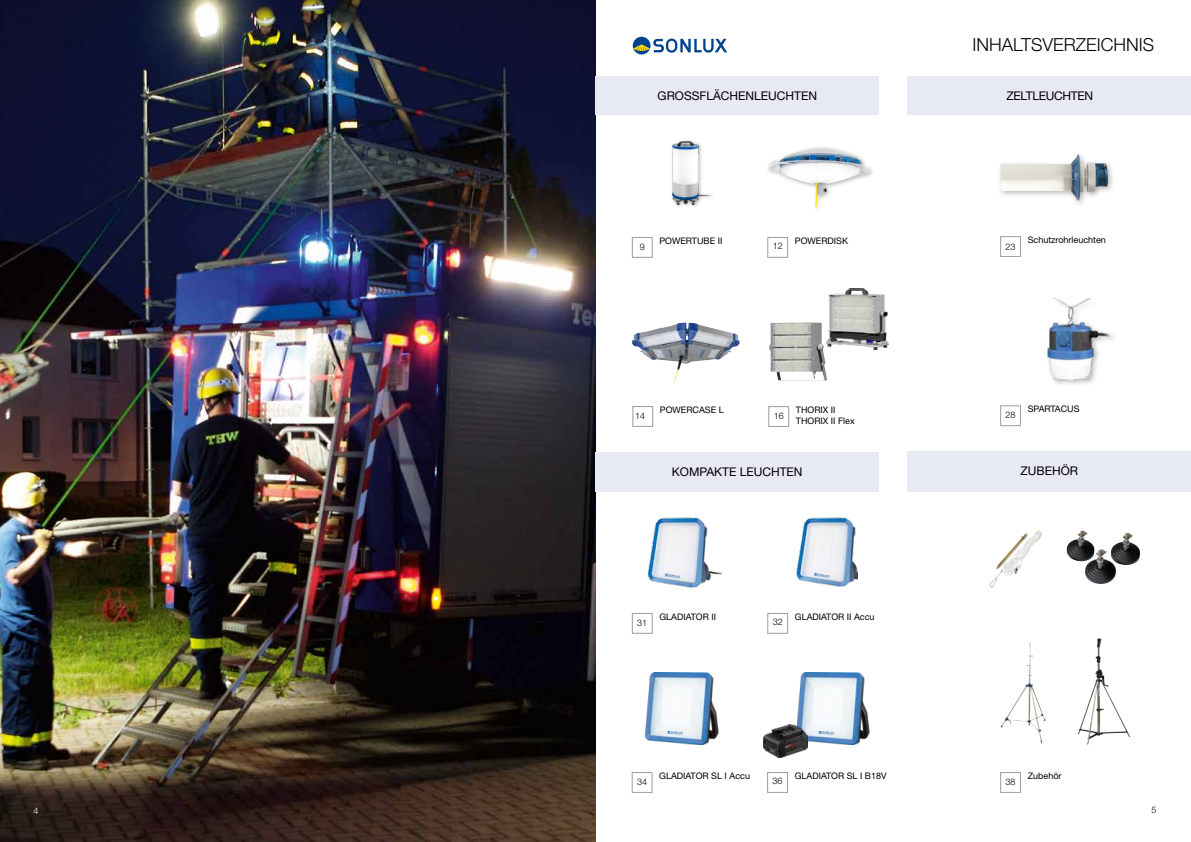
<style>
.page{position:relative;width:1191px;height:842px;background:#fff}
.page>*{position:absolute;margin:0;border:0;box-sizing:border-box;transform-origin:0 0}
.t1{font:300 18px "Helvetica Neue LT Pro";color:#000}
.t2{font:12px "Helvetica Neue LT Pro";color:#000}
.t3{font:12px "Helvetica Neue LT Pro";letter-spacing:-.025em;color:#000}
.t4{font:9px/10.8px "Helvetica Neue LT Pro";color:#000}
.t5{font:300 9px "Helvetica Neue LT Pro";color:#000}
.t6{font:300 9px "Helvetica Neue LT Pro";color:#fff}
</style>
<div class="page">
<img style="left:0;top:0;width:595px;height:842px">
<div style="left:907px;top:452px;width:284px;height:40px;background:#e7e9f5"></div>
<div style="left:907px;top:76px;width:284px;height:39px;background:#e7e9f5"></div>
<div style="left:595px;top:76px;width:284px;height:39px;background:#e7e9f5"></div>
<img style="left:827px;top:288px;width:61px;height:62px">
<div style="left:768px;top:406px;width:20px;height:21px;border:1px solid #9d9d9c"></div>
<div style="left:997px;top:151px;width:118px;height:57px;background:#9d9d9c;opacity:.75"></div>
<img style="left:1000px;top:154px;width:108px;height:47px">
<img style="left:672px;top:141px;width:39px;height:64px">
<div style="left:632px;top:237px;width:20px;height:20px;border:1px solid #9d9d9c"></div>
<div style="left:765px;top:145px;width:110px;height:67px;background:#9d9d9c;opacity:.75"></div>
<img style="left:769px;top:148px;width:50px;height:16px">
<div style="left:767px;top:237px;width:20px;height:20px;border:1px solid #9d9d9c"></div>
<div style="left:1000px;top:236px;width:20px;height:21px;border:1px solid #9d9d9c"></div>
<div style="left:632px;top:406px;width:21px;height:20px;border:1px solid #9d9d9c"></div>
<img style="left:632px;top:323px;width:107px;height:58px">
<div style="left:1000px;top:772px;width:20px;height:20px;border:1px solid #9d9d9c"></div>
<div style="left:595px;top:452px;width:284px;height:40px;background:#e7e9f5"></div>
<div style="left:1044px;top:295px;width:73px;height:93px;background:#9d9d9c;opacity:.75"></div>
<img style="left:1044px;top:299px;width:65px;height:82px">
<div style="left:1000px;top:406px;width:20px;height:20px;border:1px solid #9d9d9c"></div>
<div style="left:632px;top:613px;width:20px;height:20px;border:1px solid #9d9d9c"></div>
<div style="left:767px;top:613px;width:20px;height:20px;border:1px solid #9d9d9c"></div>
<div style="left:632px;top:772px;width:20px;height:20px;border:1px solid #9d9d9c"></div>
<div style="left:767px;top:772px;width:20px;height:20px;border:1px solid #9d9d9c"></div>
<img style="left:648px;top:518px;width:73px;height:69px">
<img style="left:796px;top:517px;width:61px;height:70px">
<img style="left:644px;top:673px;width:75px;height:71px">
<img style="left:667px;top:731px;width:16px;height:4px">
<img style="left:1014px;top:665px;width:15px;height:41px">
<img style="left:1077px;top:656px;width:20px;height:88px">
<img style="left:1021px;top:531px;width:17px;height:16px">
<svg style="left:1077px;top:530px;width:6px;height:9px"></svg>
<svg style="left:633px;top:37px;width:17px;height:18px"></svg>
<svg style="left:633px;top:39px;width:94px;height:14px"></svg>
<img style="left:792px;top:673px;width:78px;height:71px">
<img style="left:818px;top:731px;width:16px;height:4px">
<img style="left:764px;top:725px;width:43px;height:32px">
<img style="left:769px;top:322px;width:58px;height:58px">
<img style="left:814px;top:573px;width:15px;height:5px">
<img style="left:665px;top:573px;width:15px;height:6px">
<h1 class="t1" style="left:972px;top:33px;width:183px">INHALTSVERZEICHNIS</h1>
<h2 class="t2" style="left:657px;top:89px;width:161px">GROSSFLÄCHENLEUCHTEN</h2>
<h2 class="t3" style="left:1006px;top:88px;width:88px">ZELTLEUCHTEN</h2>
<p class="t5" style="left:640px;top:241px;width:7px">9</p>
<p class="t4" style="left:659px;top:235px;width:65px">POWERTUBE II</p>
<p class="t4" style="left:795px;top:235px;width:55px">POWERDISK</p>
<p class="t5" style="left:772px;top:241px;width:12px">12</p>
<p class="t5" style="left:1005px;top:241px;width:12px">23</p>
<p class="t4" style="left:1027px;top:234px;width:80px">Schutzrohrleuchten</p>
<p class="t5" style="left:635px;top:411px;width:12px">14</p>
<p class="t4" style="left:660px;top:404px;width:65px">POWERCASE L</p>
<p class="t5" style="left:773px;top:410px;width:12px">16</p>
<p class="t4" style="left:796px;top:404px;width:60px">THORIX II<br>THORIX II Flex</p>
<p class="t5" style="left:1005px;top:409px;width:12px">28</p>
<p class="t4" style="left:1027px;top:403px;width:53px">SPARTACUS</p>
<h2 class="t2" style="left:672px;top:465px;width:132px">KOMPAKTE LEUCHTEN</h2>
<h2 class="t2" style="left:1020px;top:464px;width:59px">ZUBEHÖR</h2>
<p class="t5" style="left:637px;top:617px;width:12px">31</p>
<p class="t4" style="left:659px;top:611px;width:58px">GLADIATOR II</p>
<p class="t5" style="left:772px;top:617px;width:12px">32</p>
<p class="t4" style="left:795px;top:611px;width:81px">GLADIATOR II Accu</p>
<p class="t5" style="left:637px;top:776px;width:12px">34</p>
<p class="t4" style="left:659px;top:770px;width:92px">GLADIATOR SL I Accu</p>
<p class="t5" style="left:772px;top:776px;width:12px">36</p>
<p class="t4" style="left:794px;top:770px;width:93px">GLADIATOR SL I B18V</p>
<p class="t5" style="left:1005px;top:776px;width:12px">38</p>
<p class="t4" style="left:1027px;top:770px;width:35px">Zubehör</p>
<p class="t6" style="left:34px;top:805px;width:7px">4</p>
<p class="t5" style="left:1151px;top:804px;width:7px">5</p>
</div>
